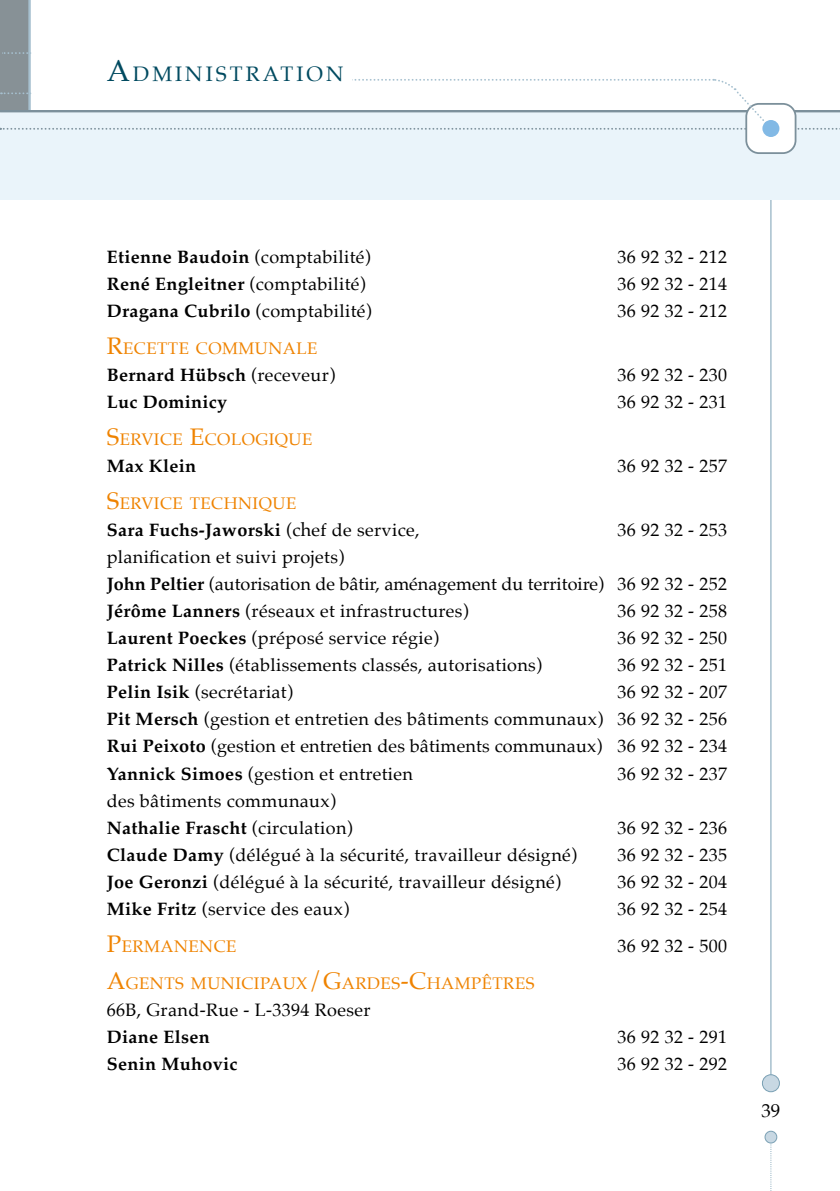
<style>
.page{position:relative;width:840px;height:1191px;background:#fff}
.page>*{position:absolute;margin:0;border:0;box-sizing:border-box;transform-origin:0 0}
.t1{font:21px "Palatino";letter-spacing:.145em;color:#004a60}
.t2{font:18.8px "Palatino";color:#000}
.t3{font:18px/27px "Palatino";letter-spacing:.02em;color:#000}
.t4{font:700 18px "Palatino";letter-spacing:.02em;color:#000}
.t5{font:16.8px "Palatino";letter-spacing:.03em;color:#ef8300}
.s1{font-size:30px}
.s2{font-weight:400}
.s3{font-size:24px}
.s4{font-weight:700}
</style>
<div class="page">
<svg style="left:770px;top:1143px;width:1px;height:48px"></svg>
<hr style="left:770px;top:179px;width:1px;height:902px;background:#7aa0b4">
<div style="left:0;top:0;width:839px;height:200px;background:#eaf4fa"></div>
<div style="left:0;top:0;width:839px;height:111px;background:#fff"></div>
<div style="left:0;top:0;width:30px;height:111px;background:#879196"></div>
<svg style="left:2px;top:52px;width:26px;height:2px"></svg>
<div style="left:764px;top:1131px;width:12px;height:12px;background:#c8d8e3;border-radius:50%"></div>
<div style="left:764px;top:1130px;width:12px;height:13px;border:1px solid #7aa0b4;border-radius:50%"></div>
<div style="left:762px;top:1074px;width:17px;height:17px;background:#c8d8e3;border-radius:50%"></div>
<div style="left:761px;top:1074px;width:18px;height:18px;border:1px solid #7aa0b4;border-radius:50%"></div>
<hr style="left:28px;top:0;width:3px;height:111px;background:#a6c0cf">
<div style="left:745px;top:104px;width:50px;height:49px;background:#fff;border-radius:13px"></div>
<div style="left:745px;top:103px;width:51px;height:51px;border:2px solid #7c909b;border-radius:13px"></div>
<div style="left:762px;top:120px;width:17px;height:17px;background:#82b9e5;border-radius:50%"></div>
<svg style="left:0;top:78px;width:840px;height:52px"></svg>
<div style="left:147px;top:59px;width:204px;height:32px;background:#fff"></div>
<p class="t1" style="left:107px;top:56px;width:238px"><span class="s1">A</span>DMINISTRATION</p>
<p class="t4" style="left:107px;top:242px;width:265px">Etienne Baudoin <span class="s2">(comptabilité)</span></p>
<p class="t3" style="left:617px;top:243px;width:111px">36 92 32 - 212</p>
<p class="t4" style="left:107px;top:269px;width:260px">René Engleitner <span class="s2">(comptabilité)</span></p>
<p class="t3" style="left:617px;top:270px;width:111px">36 92 32 - 214</p>
<p class="t4" style="left:107px;top:296px;width:266px">Dragana Cubrilo <span class="s2">(comptabilité)</span></p>
<p class="t3" style="left:617px;top:297px;width:111px">36 92 32 - 212</p>
<p class="t5" style="left:107px;top:335px;width:212px"><span class="s3">R</span>ECETTE COMMUNALE</p>
<p class="t4" style="left:107px;top:360px;width:230px">Bernard Hübsch <span class="s2">(receveur)</span></p>
<p class="t3" style="left:617px;top:361px;width:111px">36 92 32 - 230</p>
<p class="t4" style="left:107px;top:387px;width:122px">Luc Dominicy</p>
<p class="t3" style="left:617px;top:388px;width:111px">36 92 32 - 231</p>
<p class="t5" style="left:107px;top:426px;width:207px"><span class="s3">S</span>ERVICE <span class="s3">E</span>COLOGIQUE</p>
<p class="t4" style="left:107px;top:451px;width:91px">Max Klein</p>
<p class="t3" style="left:617px;top:452px;width:111px">36 92 32 - 257</p>
<p class="t5" style="left:107px;top:490px;width:191px"><span class="s3">S</span>ERVICE TECHNIQUE</p>
<p class="t4" style="left:107px;top:515px;width:314px">Sara Fuchs-Jaworski <span class="s2">(chef de service,</span></p>
<p class="t3" style="left:617px;top:516px;width:111px">36 92 32 - 253</p>
<p class="t3" style="left:107px;top:543px;width:621px">planification et suivi projets)<br><span class="s4">John Peltier</span> (autorisation de bâtir, aménagement du territoire) 36 92 32 - 252<br><span class="s4">Jérôme Lanners</span> (réseaux et infrastructures)</p>
<p class="t3" style="left:617px;top:597px;width:111px">36 92 32 - 258</p>
<p class="t3" style="left:107px;top:624px;width:334px"><span class="s4">Laurent Poeckes</span> (préposé service régie)</p>
<p class="t3" style="left:617px;top:624px;width:111px">36 92 32 - 250</p>
<p class="t3" style="left:107px;top:651px;width:437px"><span class="s4">Patrick Nilles</span> (établissements classés, autorisations)</p>
<p class="t3" style="left:617px;top:651px;width:111px">36 92 32 - 251</p>
<p class="t3" style="left:107px;top:678px;width:188px"><span class="s4">Pelin Isik</span> (secrétariat)</p>
<p class="t3" style="left:107px;top:678px;width:621px;text-align:justify;text-indent:510px">36 92 32 - 207<br><span class="s4">Pit Mersch</span> (gestion et entretien des bâtiments communaux) 36 92 32 - 256<br><span class="s4">Rui Peixoto</span> (gestion et entretien des bâtiments communaux) 36 92 32 - 234<br><span class="s4">Yannick Simoes</span> (gestion et entretien</p>
<p class="t3" style="left:617px;top:759px;width:111px">36 92 32 - 237</p>
<p class="t3" style="left:107px;top:786px;width:247px">des bâtiments communaux)<br><span class="s4">Nathalie Frascht</span> (circulation)</p>
<p class="t3" style="left:617px;top:813px;width:111px">36 92 32 - 236</p>
<p class="t3" style="left:107px;top:840px;width:471px"><span class="s4">Claude Damy</span> (délégué à la sécurité, travailleur désigné)</p>
<p class="t3" style="left:617px;top:840px;width:111px">36 92 32 - 235</p>
<p class="t3" style="left:107px;top:867px;width:455px"><span class="s4">Joe Geronzi</span> (délégué à la sécurité, travailleur désigné)</p>
<p class="t3" style="left:617px;top:867px;width:111px">36 92 32 - 204</p>
<p class="t3" style="left:107px;top:894px;width:244px"><span class="s4">Mike Fritz</span> (service des eaux)</p>
<p class="t3" style="left:617px;top:894px;width:111px">36 92 32 - 254</p>
<p class="t5" style="left:107px;top:932px;width:131px"><span class="s3">P</span>ERMANENCE</p>
<p class="t3" style="left:617px;top:931px;width:111px">36 92 32 - 500</p>
<p class="t5" style="left:107px;top:969px;width:429px"><span class="s3">A</span>GENTS MUNICIPAUX<span class="s3">/G</span>ARDES<span class="s3">-C</span>HAMPÊTRES</p>
<p class="t3" style="left:107px;top:995px;width:265px">66B, Grand-Rue - L-3394 Roeser</p>
<p class="t4" style="left:107px;top:1021px;width:105px">Diane Elsen</p>
<p class="t3" style="left:617px;top:1022px;width:111px">36 92 32 - 291</p>
<p class="t4" style="left:107px;top:1048px;width:132px">Senin Muhovic</p>
<p class="t3" style="left:617px;top:1049px;width:111px">36 92 32 - 292</p>
<p class="t2" style="left:761px;top:1094px;width:20px">39</p>
</div>
